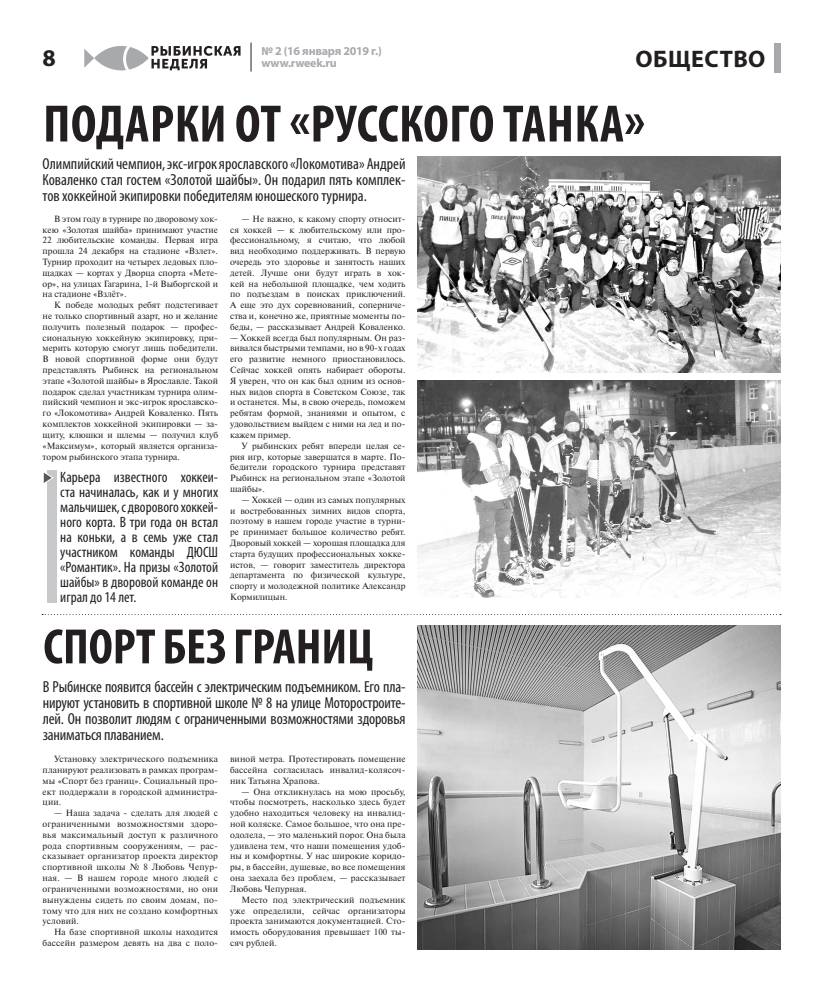
<style>
.page{position:relative;width:823px;height:993px;background:#fff}
.page>*{position:absolute;margin:0;border:0;box-sizing:border-box;transform-origin:0 0}
.Заголовок1{font:700 condensed 53px "Myriad Pro";letter-spacing:.01em;color:#231f20}
.Заголовок1-2{font:700 condensed 50px "Myriad Pro";color:#231f20}
.рубрика1{font:700 24px "Myriad Pro";letter-spacing:.02em;color:#231f20}
.Лид1{font:condensed 16px/16px "Myriad Pro";letter-spacing:-.005em;color:#231f20;text-align:justify}
.Лид1-2{font:condensed 15px/15px "Myriad Pro";color:#231f20;text-align:justify}
.t1{font:700 12px/12px "Myriad Pro";letter-spacing:-.02em;color:#a8a9ad}
.Основной_текст1{font:9px/10.8px "Newton C";letter-spacing:.01em;color:#231f20;text-align:justify}
</style>
<div class="page">
<svg style="left:250px;top:43px;width:1px;height:28px"></svg>
<svg style="left:84px;top:46px;width:156px;height:24px"></svg>
<div style="left:47px;top:470px;width:10px;height:132px;background:#c7c8ca"></div>
<svg style="left:43px;top:473px;width:11px;height:10px"></svg>
<div style="left:773px;top:43px;width:7px;height:29px;background:#a8a9ad"></div>
<img style="left:417px;top:157px;width:363px;height:215px">
<img style="left:417px;top:625px;width:363px;height:324px">
<img style="left:417px;top:381px;width:363px;height:216px">
<p class="рубрика1" style="left:43px;top:42px;width:15px">8</p>
<h3 class="t1" style="left:261px;top:45px;width:122px">№ 2 (16 января 2019 г.) www.rweek.ru</h3>
<p class="рубрика1" style="left:635px;top:43px;width:131px">ОБЩЕСТВО</p>
<p class="Заголовок1" style="left:43px;top:91px;width:603px">ПОДАРКИ ОТ «РУССКОГО ТАНКА»</p>
<p class="Лид1" style="left:43px;top:156px;width:364px">Олимпийский чемпион, экс-игрок ярославского «Локомотива» Андрей Коваленко стал гостем «Золотой шайбы». Он подарил пять комплек&shy;тов хоккейной экипировки победителям юношеского турнира.</p>
<p class="Основной_текст1" style="left:43px;top:213px;width:177px;text-indent:11px">В этом году в турнире по дворовому хок&shy;кею «Золотая шайба» принимают участие 22 любительские команды. Первая игра прошла 24 декабря на стадионе «Взлет».<br>Турнир проходит на четырех ледовых пло&shy;щадках — кортах у Дворца спорта «Мете&shy;ор», на улицах Гагарина, 1-й Выборгской и на стадионе «Взлёт».</p>
<p class="Основной_текст1" style="left:43px;top:299px;width:177px;text-indent:11px">К победе молодых ребят подстегивает не только спортивный азарт, но и желание получить полезный подарок — профес&shy;сиональную хоккейную экипировку, при&shy;мерить которую смогут лишь победители.<br>В новой спортивной форме они будут представлять Рыбинск на региональном этапе «Золотой шайбы» в Ярославле. Такой подарок сделал участникам турнира олим&shy;пийский чемпион и экс-игрок ярославско&shy;го «Локомотива» Андрей Коваленко. Пять комплектов хоккейной экипировки — за&shy;щиту, клюшки и шлемы — получил клуб «Максимум», который является организа&shy;тором рыбинского этапа турнира.</p>
<p class="Лид1-2" style="left:60px;top:469px;width:159px">Карьера известного хоккеи&shy;ста начиналась, как и у многих мальчишек, с дворового хоккей&shy;ного корта. В три года он встал на коньки, а в семь уже стал участником команды ДЮСШ «Романтик». На призы «Золотой шайбы» в дворовой команде он играл до 14 лет.</p>
<p class="Основной_текст1" style="left:230px;top:213px;width:177px;text-indent:11px">— Не важно, к какому спорту относит&shy;ся хоккей — к любительскому или про&shy;фессиональному, я считаю, что любой вид необходимо поддерживать. В первую очередь это здоровье и занятость наших детей. Лучше они будут играть в хок&shy;кей на небольшой площадке, чем ходить по подъездам в поисках приключений.<br>А еще это дух соревнований, соперниче&shy;ства и, конечно же, приятные моменты по&shy;беды, — рассказывает Андрей Коваленко.</p>
<p class="Основной_текст1" style="left:230px;top:332px;width:177px">— Хоккей всегда был популярным. Он раз&shy;вивался быстрыми темпами, но в 90-х годах его развитие немного приостановилось.<br>Сейчас хоккей опять набирает обороты.<br>Я уверен, что он как был одним из основ&shy;ных видов спорта в Советском Союзе, так и останется. Мы, в свою очередь, поможем ребятам формой, знаниями и опытом, с удовольствием выйдем с ними на лед и по&shy;кажем пример.</p>
<p class="Основной_текст1" style="left:230px;top:440px;width:177px;text-indent:11px">У рыбинских ребят впереди целая се&shy;рия игр, которые завершатся в марте. По&shy;бедители городского турнира представят Рыбинск на региональном этапе «Золотой шайбы».</p>
<p class="Основной_текст1" style="left:230px;top:494px;width:177px;text-indent:11px">— Хоккей — один из самых популярных и востребованных зимних видов спорта, поэтому в нашем городе участие в турни&shy;ре принимает большое количество ребят.<br>Дворовый хоккей — хорошая площадка для старта будущих профессиональных хокке&shy;истов, — говорит заместитель директора департамента по физической культуре, спорту и молодежной политике Александр Кормилицын.</p>
<p class="Заголовок1-2" style="left:43px;top:615px;width:331px">СПОРТ БЕЗ ГРАНИЦ</p>
<p class="Лид1" style="left:43px;top:678px;width:364px">В Рыбинске появится бассейн с электрическим подъемником. Его пла&shy;нируют установить в спортивной школе № 8 на улице Моторостроите&shy;лей. Он позволит людям с ограниченными возможностями здоровья заниматься плаванием.</p>
<p class="Основной_текст1" style="left:43px;top:753px;width:177px;text-indent:11px">Установку электрического подъемника планируют реализовать в рамках програм&shy;мы «Спорт без границ». Социальный про&shy;ект поддержали в городской администра&shy;ции.</p>
<p class="Основной_текст1" style="left:43px;top:807px;width:177px;text-indent:11px">— Наша задача - сделать для людей с ограниченными возможностями здоро&shy;вья максимальный доступ к различного рода спортивным сооружениям, — рас&shy;сказывает организатор проекта директор спортивной школы № 8 Любовь Чепур&shy;ная. — В нашем городе много людей с ограниченными возможностями, но они вынуждены сидеть по своим домам, по&shy;тому что для них не создано комфортных условий.</p>
<p class="Основной_текст1" style="left:43px;top:926px;width:177px;text-align:right">На базе спортивной школы находится бассейн размером девять на два с поло-</p>
<p class="Основной_текст1" style="left:230px;top:753px;width:177px">виной метра. Протестировать помещение бассейна согласилась инвалид-колясоч&shy;ник Татьяна Храпова.</p>
<p class="Основной_текст1" style="left:230px;top:785px;width:177px;text-indent:11px">— Она откликнулась на мою просьбу, чтобы посмотреть, насколько здесь будет удобно находиться человеку на инвалид&shy;ной коляске. Самое большое, что она пре&shy;одолела, — это маленький порог. Она была удивлена тем, что наши помещения удоб&shy;ны и комфортны. У нас широкие коридо&shy;ры, в бассейн, душевые, во все помещения она заехала без проблем, — рассказывает Любовь Чепурная.</p>
<p class="Основной_текст1" style="left:230px;top:893px;width:177px;text-indent:11px">Место под электрический подъемник уже определили, сейчас организаторы проекта занимаются документацией. Сто&shy;имость оборудования превышает 100 ты&shy;сяч рублей.</p>
</div>
